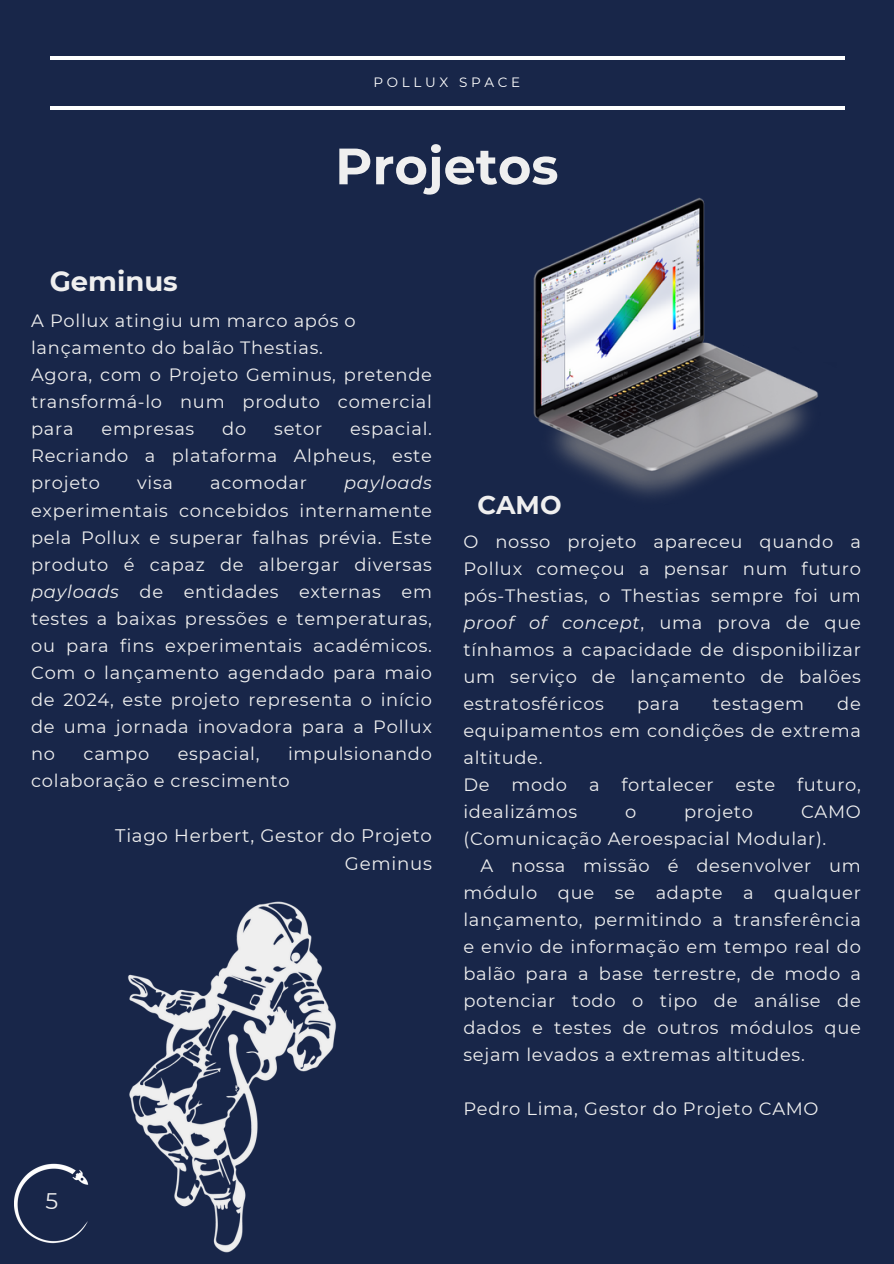
<style>
.page{position:relative;width:894px;height:1264px;background:#fff}
.page>*{position:absolute;margin:0;border:0;box-sizing:border-box;transform-origin:0 0}
.t1{font:700 51px "Montserrat";color:#efefef}
.t2{font:700 27.45px "Montserrat";color:#efefef}
.t3{font:700 25.5px "Montserrat";color:#efefef}
.t4{font:22.5px "Montserrat";color:#efefef}
.t5{font:18.15px/28.2px "Montserrat";letter-spacing:.04em;color:#efefef;text-align:right}
.t6{font:17.85px/27px "Montserrat";letter-spacing:.04em;color:#efefef}
.t7{font:13.5px "Montserrat";letter-spacing:.27em;color:#fff}
.s1{font-style:italic}
</style>
<div class="page">
<div style="left:0;top:0;width:893px;height:1263px;background:#182649"></div>
<img style="left:128px;top:901px;width:209px;height:352px">
<img style="left:533px;top:198px;width:285px;height:299px">
<img style="left:14px;top:1163px;width:75px;height:81px">
<hr style="left:50px;top:56px;width:794px;height:3px;background:#fff">
<hr style="left:50px;top:107px;width:794px;height:3px;background:#fff">
<p class="t7" style="left:373px;top:74px;width:148px">POLLUX SPACE</p>
<h4 class="t2" style="left:50px;top:264px;width:129px">Geminus</h4>
<h1 class="t1" style="left:335px;top:135px;width:225px">Projetos</h1>
<h3 class="t6" style="left:31px;top:307px;width:402px">A Pollux atingiu um marco após o lançamento do balão Thestias.<br>Agora, com o Projeto Geminus, pretende transformá-lo num produto comercial para</h3>
<h3 class="t6" style="left:31px;top:415px;width:402px;text-align:justify;text-indent:319px">espacial.<br>Recriando a plataforma Alpheus, este projeto</h3>
<h3 class="t6" style="left:101px;top:415px;width:94px">empresas</h3>
<h3 class="t6" style="left:222px;top:415px;width:25px">do</h3>
<h3 class="t6" style="left:274px;top:415px;width:49px">setor</h3>
<h3 class="t6" style="left:31px;top:469px;width:402px;text-align:justify;text-indent:313px"><span class="s1">payloads </span>experimentais concebidos internamente pela Pollux e superar falhas prévia. Este produto é capaz de albergar diversas <span class="s1">payloads</span> de entidades externas em testes a baixas pressões e temperaturas, ou para fins experimentais académicos.<br>Com o lançamento agendado para maio de 2024, este projeto representa o início de uma jornada inovadora para a Pollux no</h3>
<h3 class="t6" style="left:137px;top:469px;width:37px">visa</h3>
<h3 class="t6" style="left:210px;top:469px;width:98px">acomodar</h3>
<h3 class="t6" style="left:31px;top:739px;width:402px;text-indent:257px">impulsionando colaboração e crescimento</h3>
<h4 class="t5" style="left:115px;top:821px;width:318px">Tiago Herbert, Gestor do Projeto<br>Geminus</h4>
<h3 class="t6" style="left:84px;top:739px;width:67px">campo</h3>
<h3 class="t6" style="left:178px;top:739px;width:83px">espacial,</h3>
<p class="t4" style="left:45px;top:1187px;width:14px">5</p>
<h2 class="t3" style="left:477px;top:489px;width:86px">CAMO</h2>
<h4 class="t6" style="left:463px;top:528px;width:399px;text-align:justify">O nosso projeto apareceu quando a Pollux começou a pensar num futuro pós-Thestias, o Thestias sempre foi um <span class="s1">proof of concept</span>, uma prova de que tínhamos a capacidade de disponibilizar um serviço de lançamento de balões estratosféricos</h4>
<h4 class="t6" style="left:463px;top:690px;width:399px;text-indent:374px">de equipamentos em condições de extrema altitude.<br>De modo a fortalecer este futuro, idealizámos</h4>
<h4 class="t6" style="left:637px;top:690px;width:44px">para</h4>
<h4 class="t6" style="left:712px;top:690px;width:93px">testagem</h4>
<h4 class="t6" style="left:624px;top:798px;width:13px">o</h4>
<h4 class="t6" style="left:684px;top:798px;width:70px">projeto</h4>
<h4 class="t6" style="left:800px;top:798px;width:61px">CAMO</h4>
<h4 class="t6" style="left:463px;top:825px;width:364px">(Comunicação Aeroespacial Modular).</h4>
<h4 class="t6" style="left:480px;top:852px;width:382px">A nossa missão é desenvolver um</h4>
<h4 class="t6" style="left:463px;top:879px;width:399px">módulo que se adapte a qualquer</h4>
<h4 class="t6" style="left:463px;top:906px;width:399px">lançamento, permitindo a transferência</h4>
<h4 class="t6" style="left:463px;top:933px;width:399px">e envio de informação em tempo real do</h4>
<h4 class="t6" style="left:463px;top:960px;width:399px">balão para a base terrestre, de modo a</h4>
<h4 class="t6" style="left:463px;top:987px;width:399px">potenciar todo o tipo de análise de</h4>
<h4 class="t6" style="left:463px;top:1014px;width:399px">dados e testes de outros módulos que</h4>
<h4 class="t6" style="left:463px;top:1041px;width:343px">sejam levados a extremas altitudes.</h4>
<h4 class="t6" style="left:463px;top:1095px;width:356px">Pedro Lima, Gestor do Projeto CAMO</h4>
</div>
